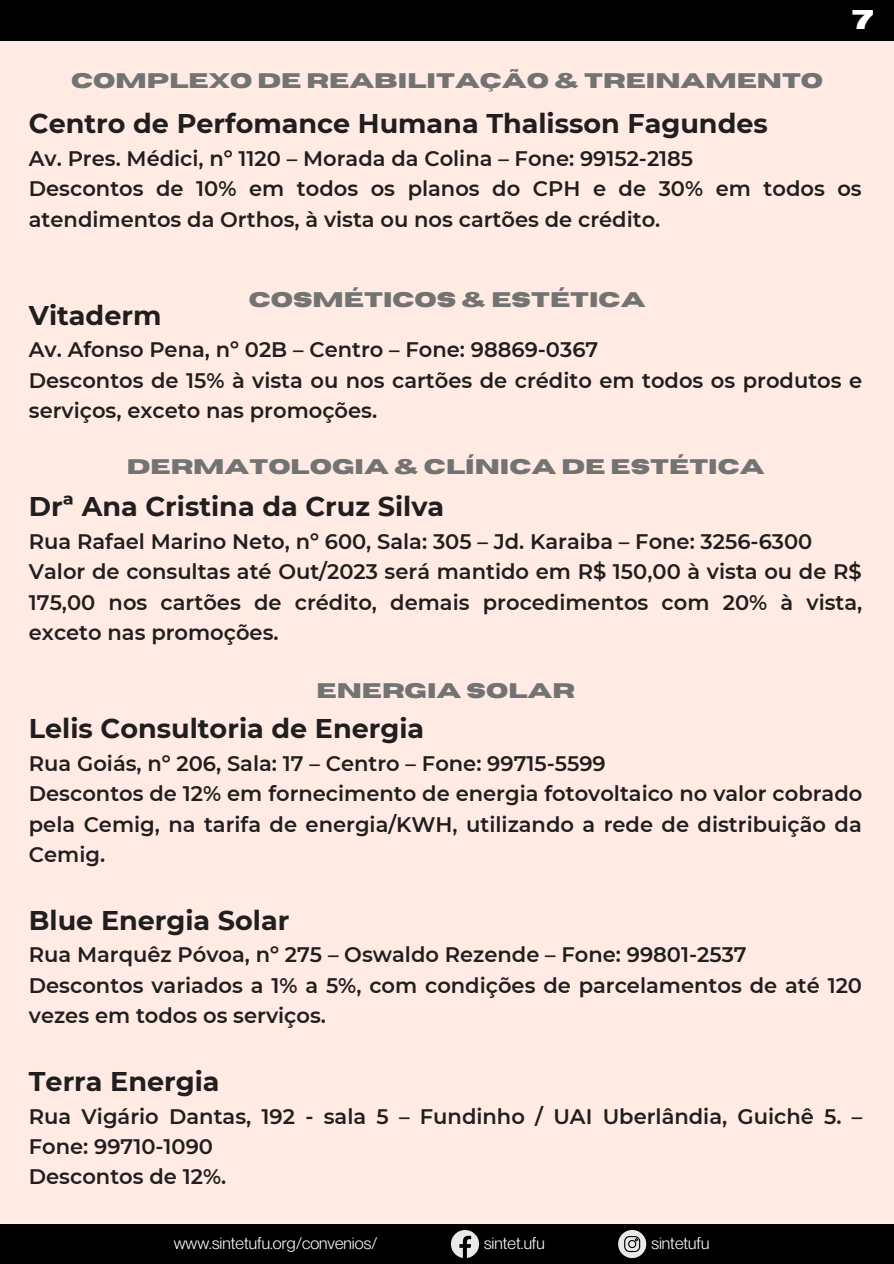
<style>
.page{position:relative;width:894px;height:1264px;background:#fff}
.page>*{position:absolute;margin:0;border:0;box-sizing:border-box;transform-origin:0 0}
.t1{font:700 27px "Montserrat";color:#201e1e}
.t2{font:700 27px "Horizon";color:#fff}
.t3{font:600 21px/30.5px "Montserrat";color:#201e1e}
.t4{font:700 21px "Horizon";color:#737373}
.t5{font:16.5px "Neue Montreal";color:#fff}
</style>
<div class="page">
<div style="left:0;top:0;width:893px;height:1263px;background:#ffebe3"></div>
<div style="left:0;top:0;width:893px;height:41px;background:#000"></div>
<div style="left:0;top:1223px;width:893px;height:40px;background:#000"></div>
<svg style="left:451px;top:1230px;width:28px;height:27px"></svg>
<svg style="left:618px;top:1230px;width:28px;height:27px"></svg>
<p class="t4" style="left:71px;top:70px;width:753px">COMPLEXO DE REABILITAÇÃO &amp; TREINAMENTO</p>
<p class="t2" style="left:851px;top:6px;width:24px">7</p>
<p class="t1" style="left:29px;top:107px;width:740px">Centro de Perfomance Humana Thalisson Fagundes</p>
<p class="t3" style="left:29px;top:143px;width:665px">Av. Pres. Médici, nº 1120 – Morada da Colina – Fone: 99152-2185</p>
<p class="t3" style="left:29px;top:174px;width:834px">Descontos de 10% em todos os planos do CPH e de 30% em todos os atendimentos da Orthos, à vista ou nos cartões de crédito.</p>
<p class="t4" style="left:249px;top:289px;width:398px">COSMÉTICOS &amp; ESTÉTICA</p>
<p class="t1" style="left:29px;top:299px;width:134px">Vitaderm</p>
<p class="t3" style="left:29px;top:335px;width:570px">Av. Afonso Pena, nº 02B – Centro – Fone: 98869-0367</p>
<p class="t3" style="left:29px;top:365px;width:834px">Descontos de 15% à vista ou nos cartões de crédito em todos os produtos e serviços, exceto nas promoções.</p>
<p class="t4" style="left:127px;top:456px;width:639px">DERMATOLOGIA &amp; CLÍNICA DE ESTÉTICA</p>
<p class="t1" style="left:29px;top:490px;width:416px">Drª Ana Cristina da Cruz Silva</p>
<p class="t3" style="left:29px;top:526px;width:784px">Rua Rafael Marino Neto, nº 600, Sala: 305 – Jd. Karaiba – Fone: 3256-6300</p>
<p class="t3" style="left:29px;top:556px;width:834px;text-align:justify">Valor de consultas até Out/2023 será mantido em R$ 150,00 à vista ou de R$ 175,00 nos cartões de crédito, demais procedimentos com 20% à vista, exceto nas promoções.</p>
<p class="t4" style="left:316px;top:680px;width:260px">ENERGIA SOLAR</p>
<p class="t1" style="left:29px;top:712px;width:397px">Lelis Consultoria de Energia</p>
<p class="t3" style="left:29px;top:748px;width:578px">Rua Goiás, nº 206, Sala: 17 – Centro – Fone: 99715-5599</p>
<p class="t3" style="left:29px;top:778px;width:834px;text-align:justify">Descontos de 12% em fornecimento de energia fotovoltaico no valor cobrado pela Cemig, na tarifa de energia/KWH, utilizando a rede de distribuição da Cemig.</p>
<p class="t1" style="left:29px;top:903px;width:262px">Blue Energia Solar</p>
<p class="t3" style="left:29px;top:939px;width:719px">Rua Marquêz Póvoa, nº 275 – Oswaldo Rezende – Fone: 99801-2537</p>
<p class="t3" style="left:29px;top:970px;width:834px">Descontos variados a 1% a 5%, com condições de parcelamentos de até 120 vezes em todos os serviços.</p>
<p class="t1" style="left:29px;top:1064px;width:192px">Terra Energia</p>
<p class="t3" style="left:29px;top:1100px;width:834px">Rua Vigário Dantas, 192 - sala 5 – Fundinho / UAI Uberlândia, Guichê 5. –<br>Fone: 99710-1090</p>
<p class="t3" style="left:29px;top:1161px;width:199px">Descontos de 12%.</p>
<p class="t5" style="left:174px;top:1233px;width:205px">www.sintetufu.org/convenios/</p>
<p class="t5" style="left:484px;top:1233px;width:62px">sintet.ufu</p>
<p class="t5" style="left:651px;top:1233px;width:60px">sintetufu</p>
</div>
